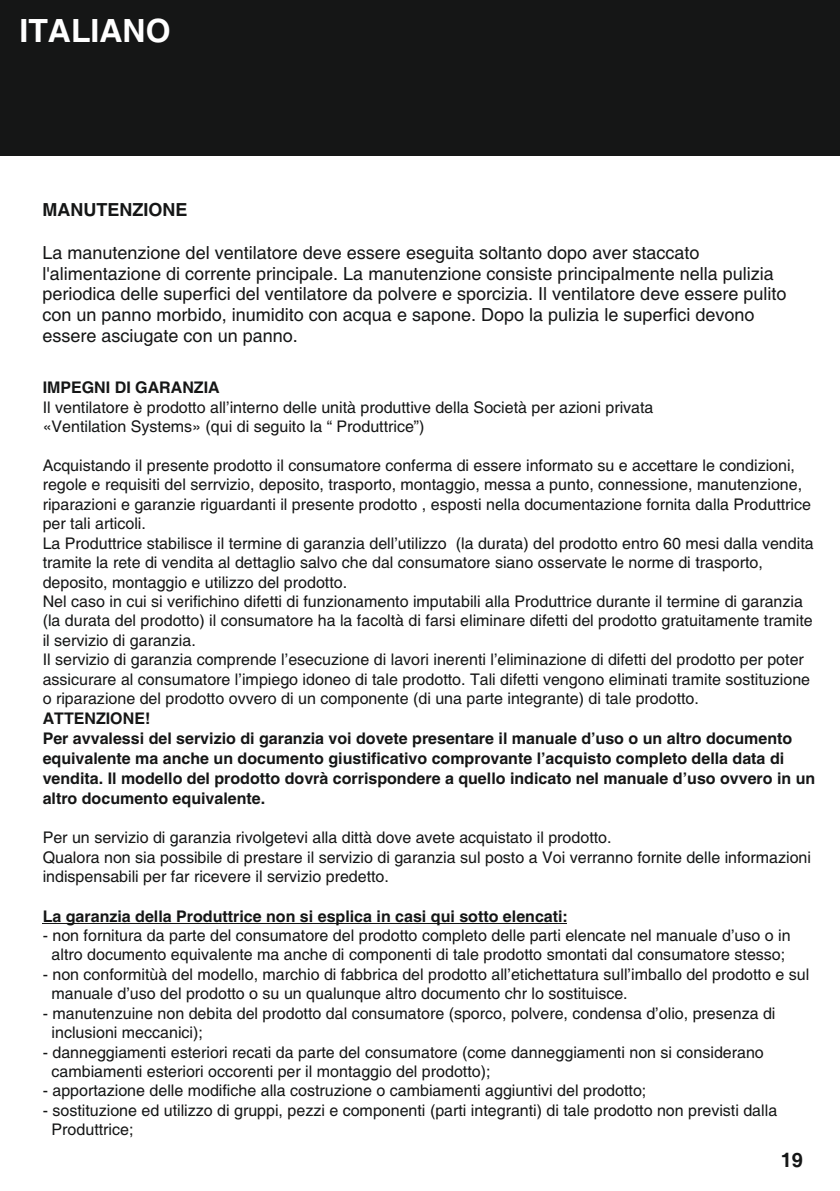
<style>
.page{position:relative;width:840px;height:1191px;background:#fff}
.page>*{position:absolute;margin:0;border:0;box-sizing:border-box;transform-origin:0 0}
.t1{font:700 32px "Arial";color:#fff}
.t2{font:700 20px "Arial";color:#151616}
.t3{font:18px/20.8px "Arial";color:#151616}
.t4{font:700 18px "Arial";color:#151616}
.t5{font:16px/19.4px "Arial";color:#151616}
.t6{font:700 16px/20px "Arial";color:#151616}
</style>
<div class="page">
<div style="left:0;top:0;width:839px;height:156px;background:#151616"></div>
<hr style="left:43px;top:923px;width:524px;height:1px;background:#151616">
<h1 class="t1" style="left:19px;top:19px;width:153px">ITALIANO</h1>
<p class="t4" style="left:42px;top:203px;width:146px">MANUTENZIONE</p>
<p class="t3" style="left:42px;top:244px;width:745px">La manutenzione del ventilatore deve essere eseguita soltanto dopo aver staccato l'alimentazione di corrente principale. La manutenzione consiste principalmente nella pulizia periodica delle superfici del ventilatore da polvere e sporcizia. Il ventilatore deve essere pulito con un panno morbido, inumidito con acqua e sapone. Dopo la pulizia le superfici devono essere asciugate con un panno.</p>
<p class="t6" style="left:43px;top:379px;width:178px">IMPEGNI DI GARANZIA</p>
<p class="t5" style="left:43px;top:399px;width:612px">Il ventilatore è prodotto all’interno delle unità produttive della Società per azioni privata «Ventilation Systems» (qui di seguito la “ Produttrice”)</p>
<p class="t5" style="left:43px;top:457px;width:772px">Acquistando il presente prodotto il consumatore conferma di essere informato su e accettare le condizioni, regole e requisiti del serrvizio, deposito, trasporto, montaggio, messa a punto, connessione, manutenzione, riparazioni e garanzie riguardanti il presente prodotto , esposti nella documentazione fornita dalla Produttrice per tali articoli.<br>La Produttrice stabilisce il termine di garanzia dell’utilizzo (la durata) del prodotto entro 60 mesi dalla vendita tramite la rete di vendita al dettaglio salvo che dal consumatore siano osservate le norme di trasporto, deposito, montaggio e utilizzo del prodotto.<br>Nel caso in cui si verifichino difetti di funzionamento imputabili alla Produttrice durante il termine di garanzia (la durata del prodotto) il consumatore ha la facoltà di farsi eliminare difetti del prodotto gratuitamente tramite il servizio di garanzia.<br>Il servizio di garanzia comprende l’esecuzione di lavori inerenti l’eliminazione di difetti del prodotto per poter assicurare al consumatore l’impiego idoneo di tale prodotto. Tali difetti vengono eliminati tramite sostituzione o riparazione del prodotto ovvero di un componente (di una parte integrante) di tale prodotto.</p>
<p class="t6" style="left:43px;top:710px;width:773px">ATTENZIONE!<br>Per avvalessi del servizio di garanzia voi dovete presentare il manuale d’uso o un altro documento equivalente ma anche un documento giustificativo comprovante l’acquisto completo della data di vendita. Il modello del prodotto dovrà corrispondere a quello indicato nel manuale d’uso ovvero in un altro documento equivalente.</p>
<p class="t5" style="left:43px;top:829px;width:769px">Per un servizio di garanzia rivolgetevi alla dittà dove avete acquistato il prodotto.<br>Qualora non sia possibile di prestare il servizio di garanzia sul posto a Voi verranno fornite delle informazioni indispensabili per far ricevere il servizio predetto.</p>
<p class="t6" style="left:43px;top:907px;width:526px">La garanzia della Produttrice non si esplica in casi qui sotto elencati:</p>
<p class="t5" style="left:43px;top:927px;width:749px;text-align:center">- non fornitura da parte del consumatore del prodotto completo delle parti elencate nel manuale d’uso o in altro documento equivalente ma anche di componenti di tale prodotto smontati dal consumatore stesso;</p>
<p class="t5" style="left:52px;top:966px;width:758px;text-indent:-9px">- non conformitùà del modello, marchio di fabbrica del prodotto all’etichettatura sull’imballo del prodotto e sul manuale d’uso del prodotto o su un qualunque altro documento chr lo sostituisce.</p>
<p class="t5" style="left:52px;top:1004px;width:725px;text-indent:-9px">- manutenzuine non debita del prodotto dal consumatore (sporco, polvere, condensa d’olio, presenza di inclusioni meccanici);</p>
<p class="t5" style="left:52px;top:1043px;width:713px;text-indent:-9px">- danneggiamenti esteriori recati da parte del consumatore (come danneggiamenti non si considerano cambiamenti esteriori occorenti per il montaggio del prodotto);</p>
<p class="t5" style="left:43px;top:1082px;width:605px">- apportazione delle modifiche alla costruzione o cambiamenti aggiuntivi del prodotto;</p>
<p class="t5" style="left:52px;top:1102px;width:726px;text-indent:-9px">- sostituzione ed utilizzo di gruppi, pezzi e componenti (parti integranti) di tale prodotto non previsti dalla<br>Produttrice;</p>
<p class="t2" style="left:780px;top:1152px;width:24px">19</p>
</div>
